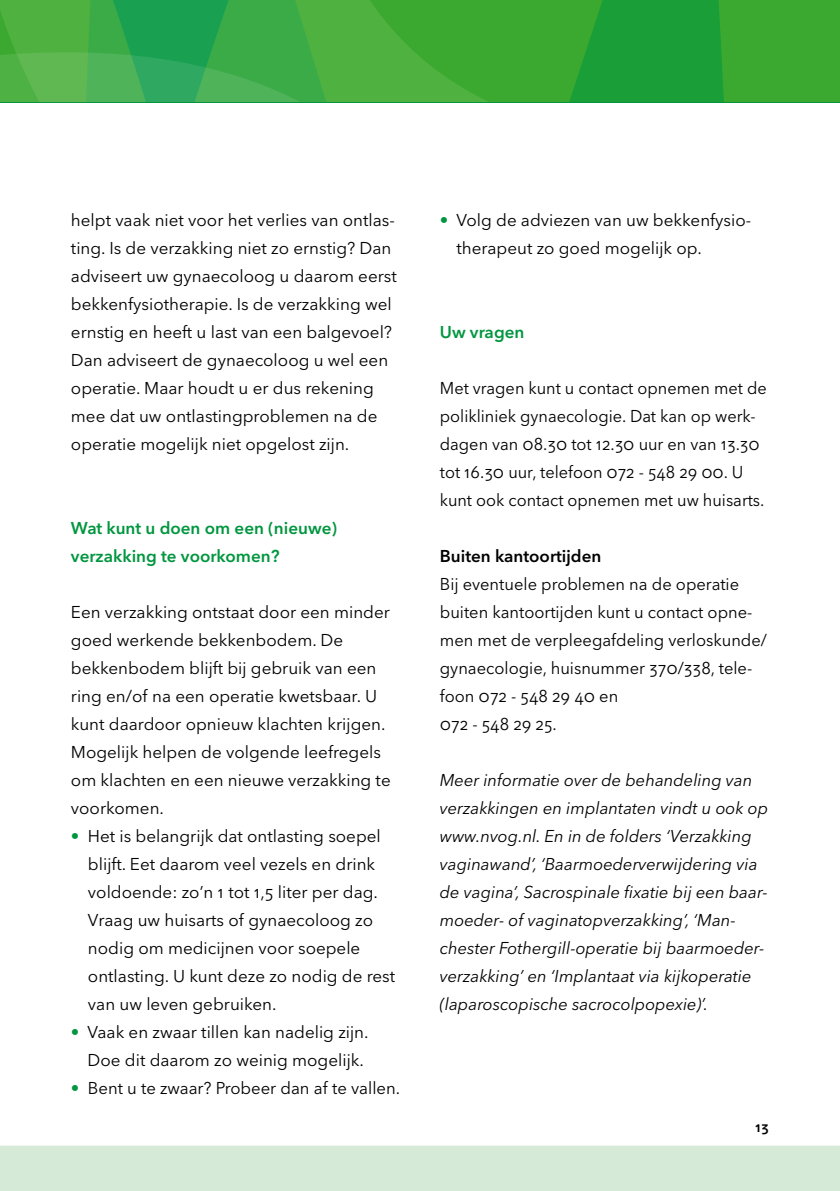
<style>
.page{position:relative;width:840px;height:1191px;background:#fff}
.page>*{position:absolute;margin:0;border:0;box-sizing:border-box;transform-origin:0 0}
.t1{font:17px/28px "Avenir Next LT Pro";color:#000}
.t2{font:italic 17px/28px "Avenir Next LT Pro";color:#000}
.t3{font:17px/28px "Avenir Next LT Pro";color:#000;scale:.96 1}
.t4{font:600 17px/28px "Avenir Next LT Pro";color:#00963f}
.t5{font:600 17px "Avenir Next LT Pro";color:#000}
.t6{font:600 14px "Avenir Next LT Pro";color:#000}
.s1{color:#00963f}
</style>
<div class="page">
<svg style="left:0;top:0;width:839px;height:102px;background:#36a839"></svg>
<svg style="left:0;top:52px;width:300px;height:50px;background:#45af53"></svg>
<div style="left:0;top:1145px;width:839px;height:46px;background:#d6ead8"></div>
<p class="t1" style="left:71px;top:206px;width:327px">helpt vaak niet voor het verlies van ontlas&shy;ting. Is de verzakking niet zo ernstig? Dan adviseert uw gynaecoloog u daarom eerst bekkenfysiotherapie. Is de verzakking wel ernstig en heeft u last van een balgevoel?<br>Dan adviseert de gynaecoloog u wel een operatie. Maar houdt u er dus rekening mee dat uw ontlastingproblemen na de operatie mogelijk niet opgelost zijn.</p>
<p class="t4" style="left:71px;top:514px;width:267px">Wat kunt u doen om een (nieuwe) verzakking te voorkomen?</p>
<p class="t1" style="left:71px;top:598px;width:321px">Een verzakking ontstaat door een minder goed werkende bekkenbodem. De bekkenbodem blijft bij gebruik van een ring en/of na een operatie kwetsbaar. U kunt daardoor opnieuw klachten krijgen.<br>Mogelijk helpen de volgende leefregels om klachten en een nieuwe verzakking te voorkomen.</p>
<p class="t1" style="left:88px;top:822px;width:308px;text-indent:-17px"><span class="s1">•</span> Het is belangrijk dat ontlasting soepel blijft. Eet daarom veel vezels en drink voldoende: zo’n 1 tot 1,5 liter per dag.<br>Vraag uw huisarts of gynaecoloog zo nodig om medicijnen voor soepele ontlasting. U kunt deze zo nodig de rest van uw leven gebruiken.</p>
<p class="t1" style="left:71px;top:1018px;width:299px;text-align:right"><span class="s1">•</span> Vaak en zwaar tillen kan nadelig zijn.<br>Doe dit daarom zo weinig mogelijk.</p>
<p class="t1" style="left:71px;top:1074px;width:330px"><span class="s1">•</span> Bent u te zwaar? Probeer dan af te vallen.</p>
<p class="t1" style="left:456px;top:206px;width:296px;text-indent:-17px"><span class="s1">•</span> Volg de adviezen van uw bekkenfysio&shy;therapeut zo goed mogelijk op.</p>
<p class="t4" style="left:439px;top:318px;width:86px">Uw vragen</p>
<p class="t3" style="left:439px;top:374px;width:342px">Met vragen kunt u contact opnemen met de polikliniek gynaecologie. Dat kan op werk&shy;dagen van 08.30 tot 12.30 uur en van 13.30 tot 16.30 uur, telefoon 072 - 548 29 00. U kunt ook contact opnemen met uw huisarts.</p>
<p class="t5" style="left:439px;top:546px;width:163px">Buiten kantoortijden</p>
<p class="t1" style="left:439px;top:570px;width:328px">Bij eventuele problemen na de operatie buiten kantoortijden kunt u contact opne&shy;men met de verpleegafdeling verloskunde/ gynaecologie, huisnummer 370/338, tele&shy;foon 072 - 548 29 40 en<br>072 - 548 29 25.</p>
<p class="t2" style="left:439px;top:766px;width:330px">Meer informatie over de behandeling van verzakkingen en implantaten vindt u ook op www.nvog.nl. En in de folders ‘Verzakking vaginawand’, ‘Baarmoederverwijdering via de vagina’, Sacrospinale fixatie bij een baar&shy;moeder- of vaginatopverzakking’, ‘Man&shy;chester Fothergill-operatie bij baarmoeder&shy;verzakking’ en ‘Implantaat via kijkoperatie (laparoscopische sacrocolpopexie)’.</p>
<p class="t6" style="left:754px;top:1118px;width:15px">13</p>
</div>
